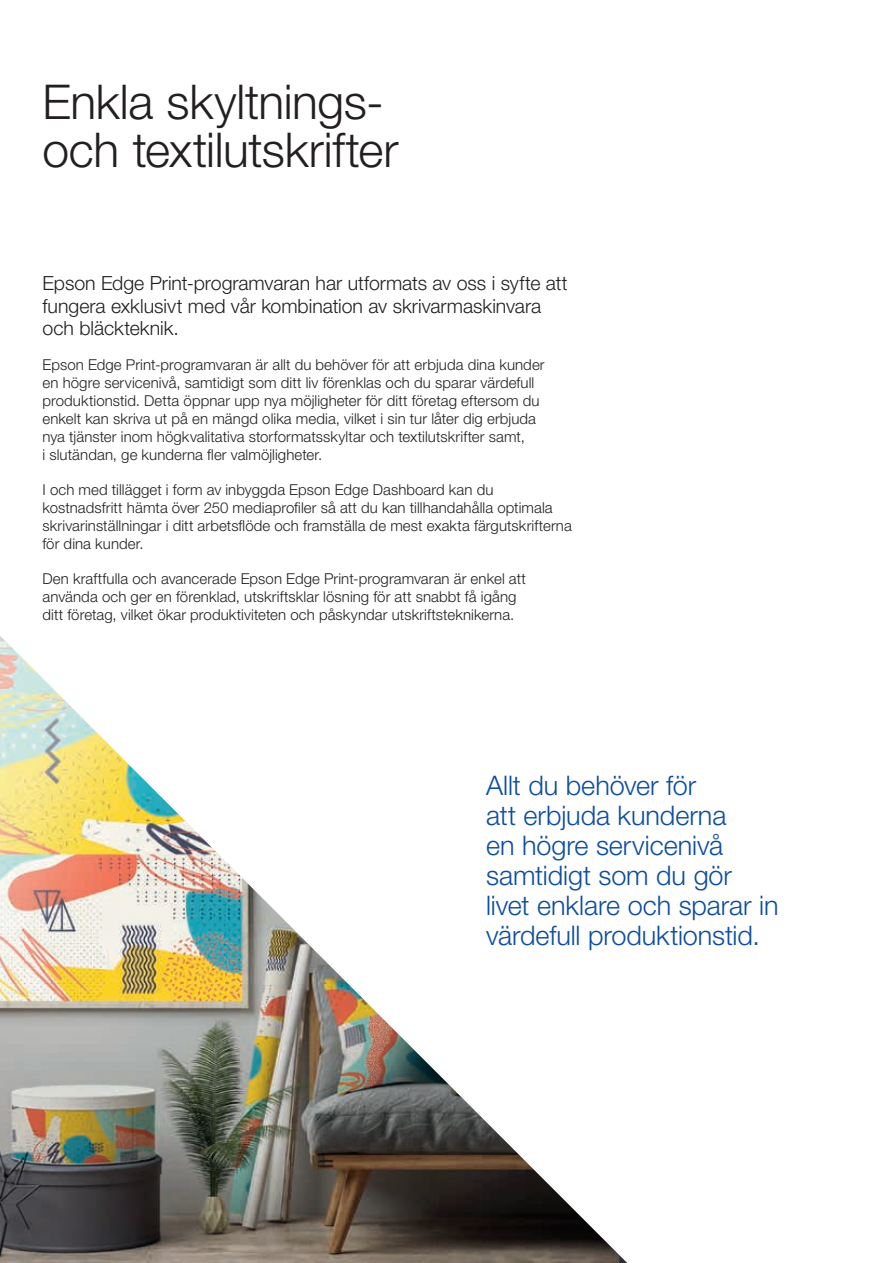
<style>
.page{position:relative;width:893px;height:1263px;background:#fff}
.page>*{position:absolute;margin:0;border:0;box-sizing:border-box;transform-origin:0 0}
.t1{font:300 48px/48px "Helvetica Neue LT Pro";letter-spacing:-.01em;color:#231f20}
.t2{font:300 27px/30px "Helvetica Neue LT Pro";letter-spacing:-.005em;color:#0d4da1}
.t3{font:300 19.5px/22.5px "Helvetica Neue LT Pro";color:#231f20}
.t4{font:300 15px/18px "Helvetica Neue LT Pro";letter-spacing:.005em;color:#231f20}
</style>
<div class="page">
<img style="left:0;top:636px;width:627px;height:627px">
<h1 class="t1" style="left:43px;top:77px;width:357px">Enkla skyltnings&shy;och textilutskrifter</h1>
<h3 class="t3" style="left:43px;top:272px;width:527px">Epson Edge Print-programvaran har utformats av oss i syfte att fungera exklusivt med vår kombination av skrivarmaskinvara och bläckteknik.</h3>
<p class="t4" style="left:43px;top:356px;width:504px">Epson Edge Print-programvaran är allt du behöver för att erbjuda dina kunder en högre servicenivå, samtidigt som ditt liv förenklas och du sparar värdefull produktionstid. Detta öppnar upp nya möjligheter för ditt företag eftersom du enkelt kan skriva ut på en mängd olika media, vilket i sin tur låter dig erbjuda nya tjänster inom högkvalitativa storformatsskyltar och textilutskrifter samt,<br>i slutändan, ge kunderna fler valmöjligheter.</p>
<p class="t4" style="left:43px;top:481px;width:531px">I och med tillägget i form av inbyggda Epson Edge Dashboard kan du kostnadsfritt hämta över 250 mediaprofiler så att du kan tillhandahålla optimala skrivarinställningar i ditt arbetsflöde och framställa de mest exakta färgutskrifterna för dina kunder.</p>
<p class="t4" style="left:43px;top:570px;width:485px">Den kraftfulla och avancerade Epson Edge Print-programvaran är enkel att använda och ger en förenklad, utskriftsklar lösning för att snabbt få igång ditt företag, vilket ökar produktiviteten och påskyndar utskriftsteknikerna.</p>
<h2 class="t2" style="left:486px;top:770px;width:294px">Allt du behöver för<br>att erbjuda kunderna<br>en högre servicenivå samtidigt som du gör livet enklare och sparar in värdefull produktionstid.</h2>
</div>
